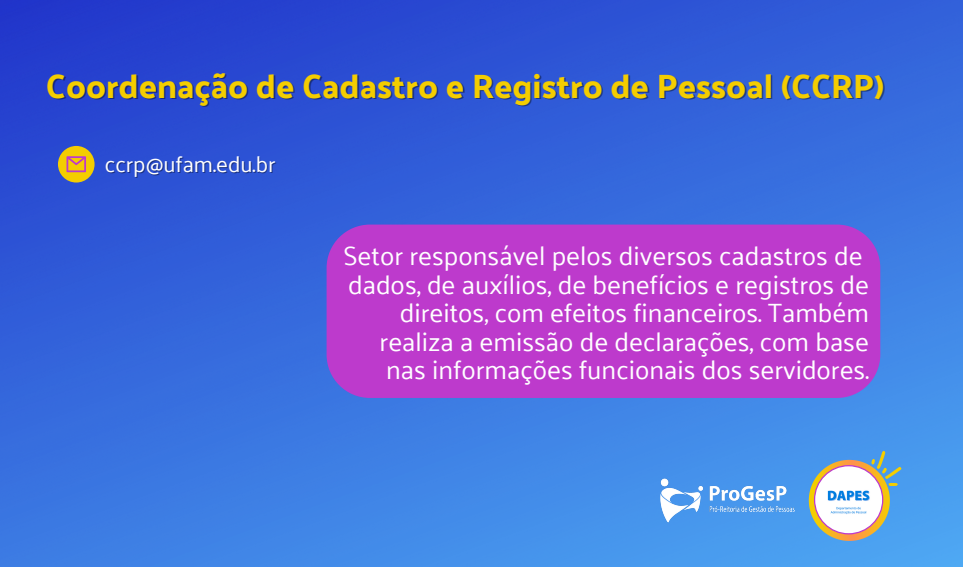
<style>
.page{position:relative;width:963px;height:567px;background:#fff}
.page>*{position:absolute;margin:0;border:0;box-sizing:border-box;transform-origin:0 0}
.t1{font:500 33.6px "Palanquin Dark";color:#f4cd00}
.t2{font:26.4px/28.8px "Palanquin";color:#fff;text-align:right}
.t3{font:22.4px "Palanquin";color:#fff}
</style>
<div class="page">
<img style="left:0;top:0;width:963px;height:567px">
<svg style="left:809px;top:448px;width:100px;height:93px"></svg>
<svg style="left:58px;top:146px;width:37px;height:37px"></svg>
<svg style="left:67px;top:156px;width:19px;height:16px"></svg>
<img style="left:647px;top:464px;width:162px;height:72px">
<div style="left:327px;top:225px;width:553px;height:173px;background:#bd3acc;border-radius:43px"></div>
<p class="t1" style="left:46px;top:66px;width:840px">Coordenação de Cadastro e Registro de Pessoal (CCRP)</p>
<p class="t3" style="left:105px;top:152px;width:172px">ccrp@ufam.edu.br</p>
<p class="t2" style="left:343px;top:242px;width:527px">Setor responsável pelos diversos cadastros de dados, de auxílios, de benefícios e registros de direitos, com efeitos financeiros. Também realiza a emissão de declarações, com base nas informações funcionais dos servidores.</p>
</div>
